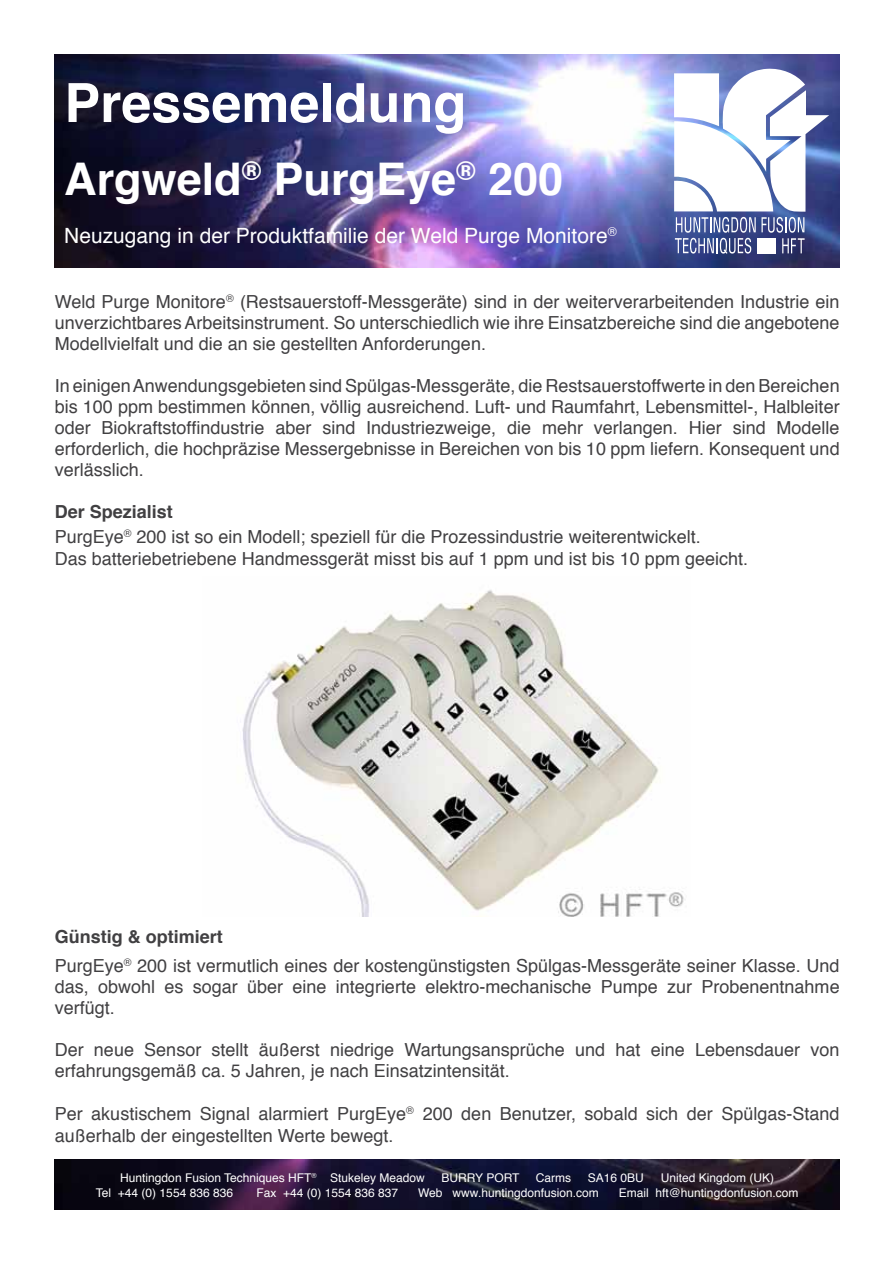
<style>
.page{position:relative;width:893px;height:1263px;background:#fff}
.page>*{position:absolute;margin:0;border:0;box-sizing:border-box;transform-origin:0 0}
.t1{font:700 54px "Helvetica";color:#fff}
.t2{font:700 45px "Helvetica";color:#fff}
.t3{font:21px "Helvetica";color:#fff}
.t4{font:18px/21px "Helvetica";color:#414042}
.t5{font:12px "Helvetica";color:#fff}
.s1{font-weight:700}
</style>
<div class="page">
<img style="left:55px;top:55px;width:785px;height:213px">
<img style="left:55px;top:1159px;width:785px;height:51px">
<svg style="left:674px;top:69px;width:155px;height:185px"></svg>
<div style="left:757px;top:238px;width:19px;height:16px;background:#fff"></div>
<img style="left:242px;top:590px;width:442px;height:326px">
<h1 class="t1" style="left:64px;top:59px;width:404px">Pressemeldung</h1>
<h2 class="t2" style="left:64px;top:143px;width:500px">Argweld<sup>®</sup> PurgEye<sup>®</sup> 200</h2>
<p class="t3" style="left:64px;top:219px;width:554px">Neuzugang in der Produktfamilie der Weld Purge Monitore<sup>®</sup></p>
<p class="t4" style="left:55px;top:291px;width:786px;text-align:justify">Weld Purge Monitore<sup>®</sup> (Restsauerstoff-Messgeräte) sind in der weiterverarbeitenden Industrie ein unverzichtbares Arbeitsinstrument. So unterschiedlich wie ihre Einsatzbereiche sind die angebotene Modellvielfalt und die an sie gestellten Anforderungen.</p>
<p class="t4" style="left:55px;top:375px;width:786px;text-align:justify">In einigen Anwendungsgebieten sind Spülgas-Messgeräte, die Restsauerstoffwerte in den Bereichen bis 100 ppm bestimmen können, völlig ausreichend. Luft- und Raumfahrt, Lebensmittel-, Halbleiter oder Biokraftstoffindustrie aber sind Industriezweige, die mehr verlangen. Hier sind Modelle erforderlich, die hochpräzise Messergebnisse in Bereichen von bis 10 ppm liefern. Konsequent und verlässlich.</p>
<p class="t4" style="left:55px;top:499px;width:647px;line-height:25.2px"><span class="s1">Der Spezialist<br></span>PurgEye<sup>®</sup> 200 ist so ein Modell; speziell für die Prozessindustrie weiterentwickelt.</p>
<p class="t4" style="left:55px;top:548px;width:695px">Das batteriebetriebene Handmessgerät misst bis auf 1 ppm und ist bis 10 ppm geeicht.</p>
<p class="t4" style="left:55px;top:922px;width:786px;line-height:29.5px"><span class="s1">Günstig &amp; optimiert<br></span>PurgEye<sup>®</sup> 200 ist vermutlich eines der kostengünstigsten Spülgas-Messgeräte seiner Klasse. Und</p>
<p class="t4" style="left:55px;top:977px;width:786px">das, obwohl es sogar über eine integrierte elektro-mechanische Pumpe zur Probenentnahme verfügt.</p>
<p class="t4" style="left:55px;top:1040px;width:786px">Der neue Sensor stellt äußerst niedrige Wartungsansprüche und hat eine Lebensdauer von erfahrungsgemäß ca. 5 Jahren, je nach Einsatzintensität.</p>
<p class="t4" style="left:55px;top:1103px;width:786px;line-height:21.8px">Per akustischem Signal alarmiert PurgEye<sup>®</sup> 200 den Benutzer, sobald sich der Spülgas-Stand außerhalb der eingestellten Werte bewegt.</p>
<p class="t5" style="left:120px;top:1168px;width:306px">Huntingdon Fusion Techniques HFT<sup>®</sup> Stukeley Meadow</p>
<p class="t5" style="left:441px;top:1168px;width:80px">BURRY PORT</p>
<p class="t5" style="left:536px;top:1168px;width:37px">Carms</p>
<p class="t5" style="left:588px;top:1168px;width:58px">SA16 0BU</p>
<p class="t5" style="left:661px;top:1168px;width:115px">United Kingdom (UK)</p>
<p class="t5" style="left:96px;top:1183px;width:139px">Tel +44 (0) 1554 836 836</p>
<p class="t5" style="left:256px;top:1183px;width:143px">Fax +44 (0) 1554 836 837</p>
<p class="t5" style="left:418px;top:1183px;width:182px">Web www.huntingdonfusion.com</p>
<p class="t5" style="left:619px;top:1183px;width:181px">Email hft@huntingdonfusion.com</p>
</div>
